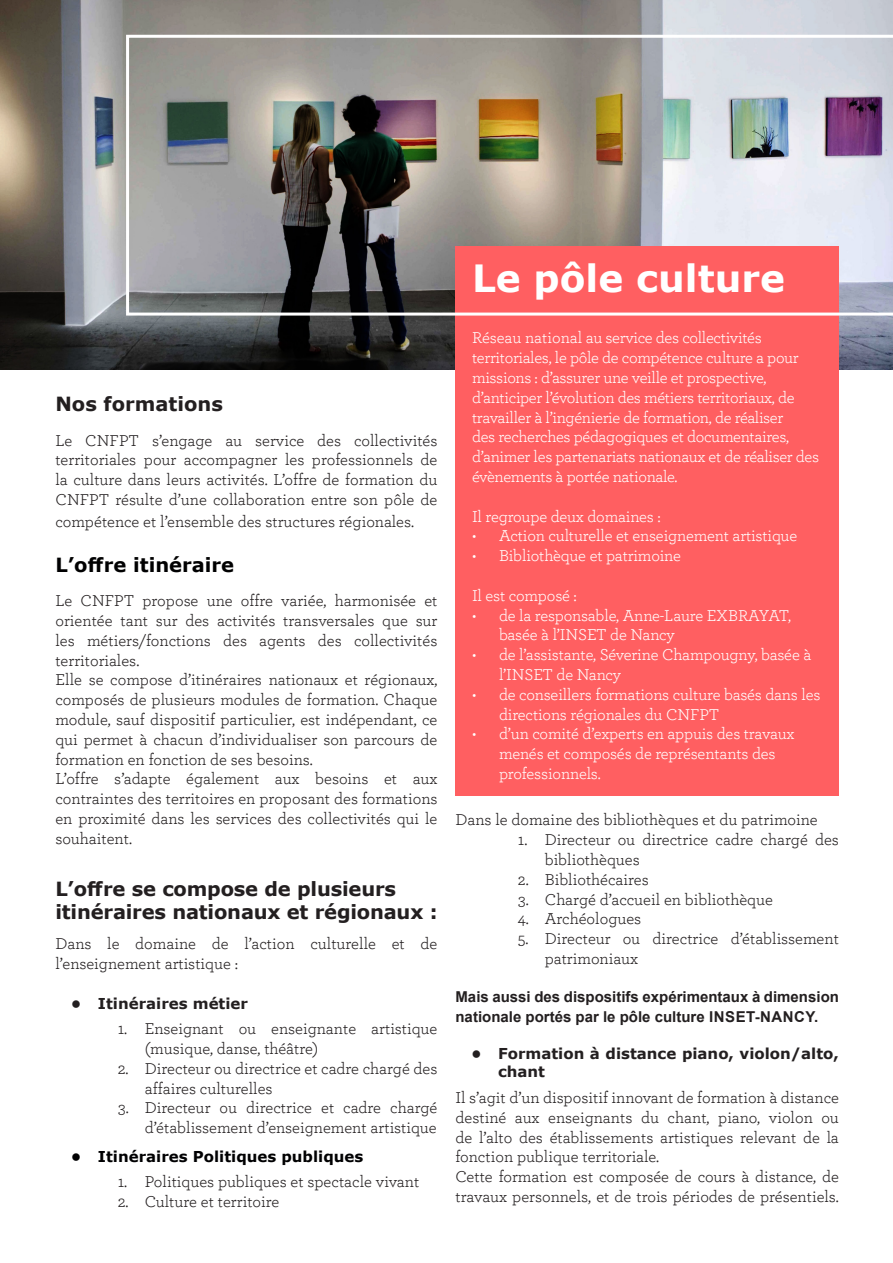
<style>
.page{position:relative;width:893px;height:1263px;background:#fff}
.page>*{position:absolute;margin:0;border:0;box-sizing:border-box;transform-origin:0 0}
.t1{font:700 37.5px "Verdana";color:#fff}
.t2{font:700 19.5px/23.4px "Verdana";letter-spacing:-.01em;color:#231f20}
.t3{font:700 19.5px "Verdana";color:#000001}
.t4{font:16.5px/19.8px "Archer";color:#231f20}
.t5{font:16.5px/19.8px "Archer";letter-spacing:-.02em;color:#fff}
.t6{font:700 15px/19.8px "Arial";color:#231f20}
.t7{font:700 15px/18px "Verdana";color:#231f20}
.t8{font:700 15px "Verdana";color:#000002}
</style>
<div class="page">
<img style="left:0;top:0;width:893px;height:370px">
<div style="left:455px;top:247px;width:384px;height:549px;background:#ff5f61"></div>
<img style="left:126px;top:35px;width:767px;height:281px">
<p class="t2" style="left:55px;top:392px;width:169px">Nos formations</p>
<p class="t4" style="left:55px;top:430px;width:384px;text-align:justify">Le CNFPT s’engage au service des collectivités territoriales pour accompagner les professionnels de la culture dans leurs activités. L’offre de formation du CNFPT résulte d’une collaboration entre son pôle de</p>
<p class="t4" style="left:55px;top:511px;width:360px">compétence et l’ensemble des structures régionales.</p>
<p class="t3" style="left:55px;top:551px;width:180px">L’offre itinéraire</p>
<p class="t4" style="left:55px;top:591px;width:384px;text-align:justify">Le CNFPT propose une offre variée, harmonisée et orientée tant sur des activités transversales que sur les métiers/fonctions des agents des collectivités territoriales.</p>
<p class="t4" style="left:55px;top:670px;width:384px;text-align:justify">Elle se compose d’itinéraires nationaux et régionaux, composés de plusieurs modules de formation. Chaque module, sauf dispositif particulier, est indépendant, ce qui permet à chacun d’individualiser son parcours de formation en fonction de ses besoins.</p>
<p class="t4" style="left:55px;top:769px;width:384px;text-align:justify">L’offre s’adapte également aux besoins et aux contraintes des territoires en proposant des formations en proximité dans les services des collectivités qui le souhaitent.</p>
<p class="t2" style="left:55px;top:877px;width:384px">L’offre se compose de plusieurs itinéraires nationaux et régionaux :</p>
<p class="t4" style="left:55px;top:934px;width:384px">Dans le domaine de l’action culturelle et de l’enseignement artistique :</p>
<p class="t7" style="left:71px;top:994px;width:179px">• Itinéraires métier</p>
<p class="t4" style="left:145px;top:1019px;width:294px;text-indent:-27px">1. Enseignant ou enseignante artistique (musique, danse, théâtre)</p>
<p class="t4" style="left:145px;top:1058px;width:294px;text-indent:-27px">2. Directeur ou directrice et cadre chargé des affaires culturelles</p>
<p class="t4" style="left:118px;top:1098px;width:321px;text-align:right">3. Directeur ou directrice et cadre chargé d’établissement d’enseignement artistique</p>
<p class="t8" style="left:71px;top:1146px;width:294px">• Itinéraires Politiques publiques</p>
<p class="t4" style="left:118px;top:1172px;width:303px">1. Politiques publiques et spectacle vivant</p>
<p class="t4" style="left:118px;top:1192px;width:163px">2. Culture et territoire</p>
<p class="t1" style="left:472px;top:252px;width:315px">Le pôle culture</p>
<p class="t5" style="left:472px;top:328px;width:349px">Réseau national au service des collectivités territoriales, le pôle de compétence culture a pour missions : d’assurer une veille et prospective, d’anticiper l’évolution des métiers territoriaux, de travailler à l’ingénierie de formation, de réaliser<br>des recherches pédagogiques et documentaires, d’animer les partenariats nationaux et de réaliser des évènements à portée nationale.</p>
<p class="t5" style="left:472px;top:506px;width:190px">Il regroupe deux domaines :</p>
<p class="t5" style="left:472px;top:526px;width:327px">• Action culturelle et enseignement artistique</p>
<p class="t5" style="left:472px;top:546px;width:211px">• Bibliothèque et patrimoine</p>
<p class="t5" style="left:472px;top:585px;width:106px">Il est composé :</p>
<p class="t5" style="left:499px;top:605px;width:294px;text-indent:-27px">• de la responsable, Anne-Laure EXBRAYAT, basée à l’INSET de Nancy</p>
<p class="t5" style="left:499px;top:645px;width:314px;text-indent:-27px">• de l’assistante, Séverine Champougny, basée à l’INSET de Nancy</p>
<p class="t5" style="left:499px;top:684px;width:323px;text-indent:-27px">• de conseillers formations culture basés dans les directions régionales du CNFPT</p>
<p class="t5" style="left:499px;top:724px;width:297px;text-indent:-27px">• d’un comité d’experts en appuis des travaux menés et composés de représentants des professionnels.</p>
<p class="t4" style="left:455px;top:810px;width:364px">Dans le domaine des bibliothèques et du patrimoine</p>
<p class="t4" style="left:545px;top:830px;width:296px;text-indent:-27px">1. Directeur ou directrice cadre chargé des bibliothèques</p>
<p class="t4" style="left:518px;top:869px;width:133px">2. Bibliothécaires</p>
<p class="t4" style="left:518px;top:889px;width:257px">3. Chargé d’accueil en bibliothèque</p>
<p class="t4" style="left:518px;top:909px;width:125px">4. Archéologues</p>
<p class="t4" style="left:545px;top:929px;width:296px;text-indent:-27px">5. Directeur ou directrice d’établissement patrimoniaux</p>
<p class="t6" style="left:455px;top:987px;width:385px">Mais aussi des dispositifs expérimentaux à dimension nationale portés par le pôle culture INSET-NANCY.</p>
<p class="t7" style="left:498px;top:1045px;width:342px;text-indent:-27px">• Formation à distance piano, violon/alto, chant</p>
<p class="t4" style="left:455px;top:1088px;width:385px;text-align:justify">Il s’agit d’un dispositif innovant de formation à distance destiné aux enseignants du chant, piano, violon ou de l’alto des établissements artistiques relevant de la fonction publique territoriale.</p>
<p class="t4" style="left:455px;top:1167px;width:385px">Cette formation est composée de cours à distance, de travaux personnels, et de trois périodes de présentiels.</p>
</div>
